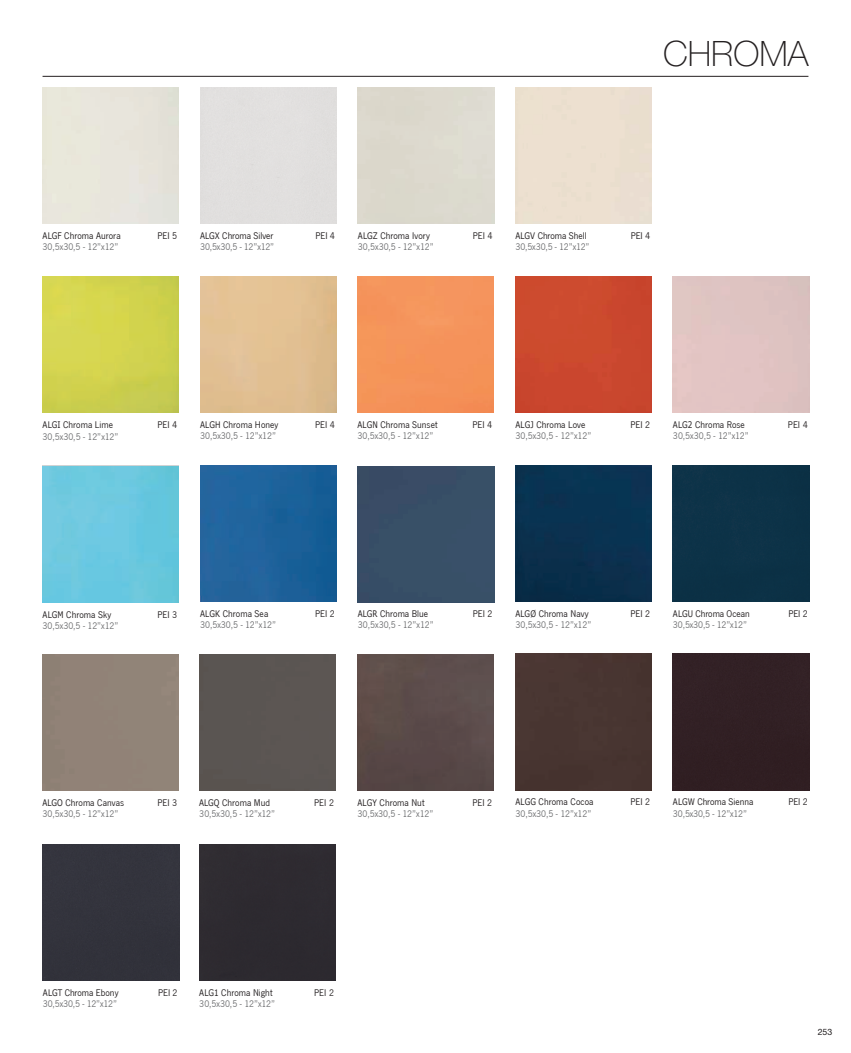
<style>
.page{position:relative;width:851px;height:1053px;background:#fff}
.page>*{position:absolute;margin:0;border:0;box-sizing:border-box;transform-origin:0 0}
.t1{font:100 35px "Helvetica Neue";color:#231f20}
.t2{font:10px "News Got T";letter-spacing:.005em;color:#231f20}
.t3{font:10px "News Got T";color:#6c6d6f}
.t4{font:8.75px "Helvetica Neue";color:#231f20}
.s1{font-family:"Verdana";font-size:9px}
.s2{font-family:"Verdana";font-size:9px;color:#211d1e}
</style>
<div class="page">
<hr style="left:43px;top:76px;width:765px;height:1px;background:#231f20">
<div style="left:43px;top:844px;width:136px;height:136px;background:#33333c"></div>
<div style="left:673px;top:654px;width:136px;height:136px;background:#312024"></div>
<div style="left:199px;top:844px;width:136px;height:136px;background:#2d2a30"></div>
<div style="left:357px;top:654px;width:136px;height:136px;background:#5c4c49"></div>
<div style="left:199px;top:654px;width:136px;height:136px;background:#5a5552"></div>
<div style="left:515px;top:654px;width:136px;height:136px;background:#483531"></div>
<div style="left:515px;top:465px;width:136px;height:136px;background:#0a3150"></div>
<div style="left:673px;top:465px;width:136px;height:136px;background:#0c3247"></div>
<div style="left:358px;top:466px;width:136px;height:136px;background:#385067"></div>
<img style="left:43px;top:466px;width:135px;height:136px">
<img style="left:200px;top:466px;width:136px;height:136px">
<div style="left:515px;top:276px;width:136px;height:137px;background:#cb472e"></div>
<div style="left:357px;top:277px;width:136px;height:136px;background:#f5945a"></div>
<img style="left:43px;top:276px;width:136px;height:137px">
<h1 class="t1" style="left:663px;top:41px;width:147px">CHROMA</h1>
<p class="t2" style="left:43px;top:229px;width:80px"><span class="s1">ALGF</span> Chroma Aurora</p>
<p class="t2" style="left:157px;top:229px;width:21px">PEI 5</p>
<p class="t3" style="left:43px;top:240px;width:77px">30,5x30,5 - 12”x12”</p>
<p class="t2" style="left:200px;top:229px;width:75px"><span class="s1">ALGX</span> Chroma Silver</p>
<p class="t2" style="left:315px;top:229px;width:21px">PEI 4</p>
<p class="t3" style="left:200px;top:240px;width:76px">30,5x30,5 - 12”x12”</p>
<p class="t2" style="left:358px;top:229px;width:74px"><span class="s1">ALGZ</span> Chroma Ivory</p>
<p class="t2" style="left:472px;top:229px;width:21px">PEI 4</p>
<p class="t3" style="left:358px;top:240px;width:77px">30,5x30,5 - 12”x12”</p>
<p class="t2" style="left:515px;top:229px;width:73px"><span class="s1">ALGV</span> Chroma Shell</p>
<p class="t2" style="left:630px;top:229px;width:21px">PEI 4</p>
<p class="t3" style="left:515px;top:240px;width:76px">30,5x30,5 - 12”x12”</p>
<p class="t2" style="left:43px;top:418px;width:72px"><span class="s1">ALGI</span> Chroma Lime</p>
<p class="t2" style="left:157px;top:418px;width:21px">PEI 4</p>
<p class="t3" style="left:43px;top:429px;width:77px">30,5x30,5 - 12”x12”</p>
<p class="t2" style="left:200px;top:418px;width:80px"><span class="s1">ALGH</span> Chroma Honey</p>
<p class="t2" style="left:315px;top:418px;width:21px">PEI 4</p>
<p class="t3" style="left:200px;top:429px;width:77px">30,5x30,5 - 12”x12”</p>
<p class="t2" style="left:357px;top:418px;width:81px"><span class="s1">ALGN</span> Chroma Sunset</p>
<p class="t2" style="left:472px;top:418px;width:21px">PEI 4</p>
<p class="t3" style="left:357px;top:429px;width:77px">30,5x30,5 - 12”x12”</p>
<p class="t2" style="left:515px;top:418px;width:71px"><span class="s1">ALGJ</span> Chroma Love</p>
<p class="t2" style="left:630px;top:418px;width:21px">PEI 2</p>
<p class="t3" style="left:515px;top:429px;width:77px">30,5x30,5 - 12”x12”</p>
<p class="t2" style="left:673px;top:418px;width:73px"><span class="s1">ALG2</span> Chroma Rose</p>
<p class="t2" style="left:787px;top:418px;width:21px">PEI 4</p>
<p class="t3" style="left:673px;top:429px;width:77px">30,5x30,5 - 12”x12”</p>
<p class="t2" style="left:43px;top:607px;width:70px"><span class="s1">ALGM</span> Chroma Sky</p>
<p class="t2" style="left:157px;top:607px;width:21px">PEI 3</p>
<p class="t3" style="left:43px;top:619px;width:77px">30,5x30,5 - 12”x12”</p>
<p class="t2" style="left:200px;top:607px;width:70px"><span class="s1">ALGK</span> Chroma Sea</p>
<p class="t2" style="left:315px;top:607px;width:21px">PEI 2</p>
<p class="t3" style="left:200px;top:618px;width:77px">30,5x30,5 - 12”x12”</p>
<p class="t2" style="left:358px;top:606px;width:72px"><span class="s1">ALGR</span> Chroma Blue</p>
<p class="t2" style="left:472px;top:606px;width:21px">PEI 2</p>
<p class="t3" style="left:358px;top:618px;width:77px">30,5x30,5 - 12”x12”</p>
<p class="t2" style="left:515px;top:606px;width:75px"><span class="s1">ALGØ</span> Chroma Navy</p>
<p class="t2" style="left:630px;top:606px;width:21px">PEI 2</p>
<p class="t3" style="left:515px;top:618px;width:77px">30,5x30,5 - 12”x12”</p>
<p class="t2" style="left:673px;top:606px;width:78px"><span class="s1">ALGU</span> Chroma Ocean</p>
<p class="t2" style="left:788px;top:606px;width:21px">PEI 2</p>
<p class="t3" style="left:673px;top:618px;width:76px">30,5x30,5 - 12”x12”</p>
<p class="t2" style="left:43px;top:795px;width:83px"><span class="s2">ALGO</span> Chroma Canvas</p>
<p class="t2" style="left:157px;top:795px;width:21px">PEI 3</p>
<p class="t3" style="left:43px;top:806px;width:77px">30,5x30,5 - 12”x12”</p>
<p class="t2" style="left:199px;top:795px;width:72px"><span class="s1">ALGQ</span> Chroma Mud</p>
<p class="t2" style="left:314px;top:795px;width:21px">PEI 2</p>
<p class="t3" style="left:199px;top:806px;width:77px">30,5x30,5 - 12”x12”</p>
<p class="t2" style="left:357px;top:795px;width:68px"><span class="s1">ALGY</span> Chroma Nut</p>
<p class="t2" style="left:472px;top:795px;width:21px">PEI 2</p>
<p class="t3" style="left:357px;top:806px;width:77px">30,5x30,5 - 12”x12”</p>
<p class="t2" style="left:515px;top:795px;width:80px"><span class="s1">ALGG</span> Chroma Cocoa</p>
<p class="t2" style="left:630px;top:795px;width:21px">PEI 2</p>
<p class="t3" style="left:515px;top:806px;width:77px">30,5x30,5 - 12”x12”</p>
<p class="t2" style="left:673px;top:795px;width:82px"><span class="s1">ALGW</span> Chroma Sienna</p>
<p class="t2" style="left:788px;top:795px;width:21px">PEI 2</p>
<p class="t3" style="left:673px;top:806px;width:76px">30,5x30,5 - 12”x12”</p>
<p class="t2" style="left:43px;top:985px;width:77px"><span class="s1">ALGT</span> Chroma Ebony</p>
<p class="t2" style="left:158px;top:985px;width:21px">PEI 2</p>
<p class="t3" style="left:43px;top:996px;width:76px">30,5x30,5 - 12”x12”</p>
<p class="t2" style="left:199px;top:985px;width:75px"><span class="s1">ALG1</span> Chroma Night</p>
<p class="t2" style="left:314px;top:985px;width:21px">PEI 2</p>
<p class="t3" style="left:199px;top:996px;width:77px">30,5x30,5 - 12”x12”</p>
<p class="t4" style="left:817px;top:1028px;width:16px">253</p>
</div>
